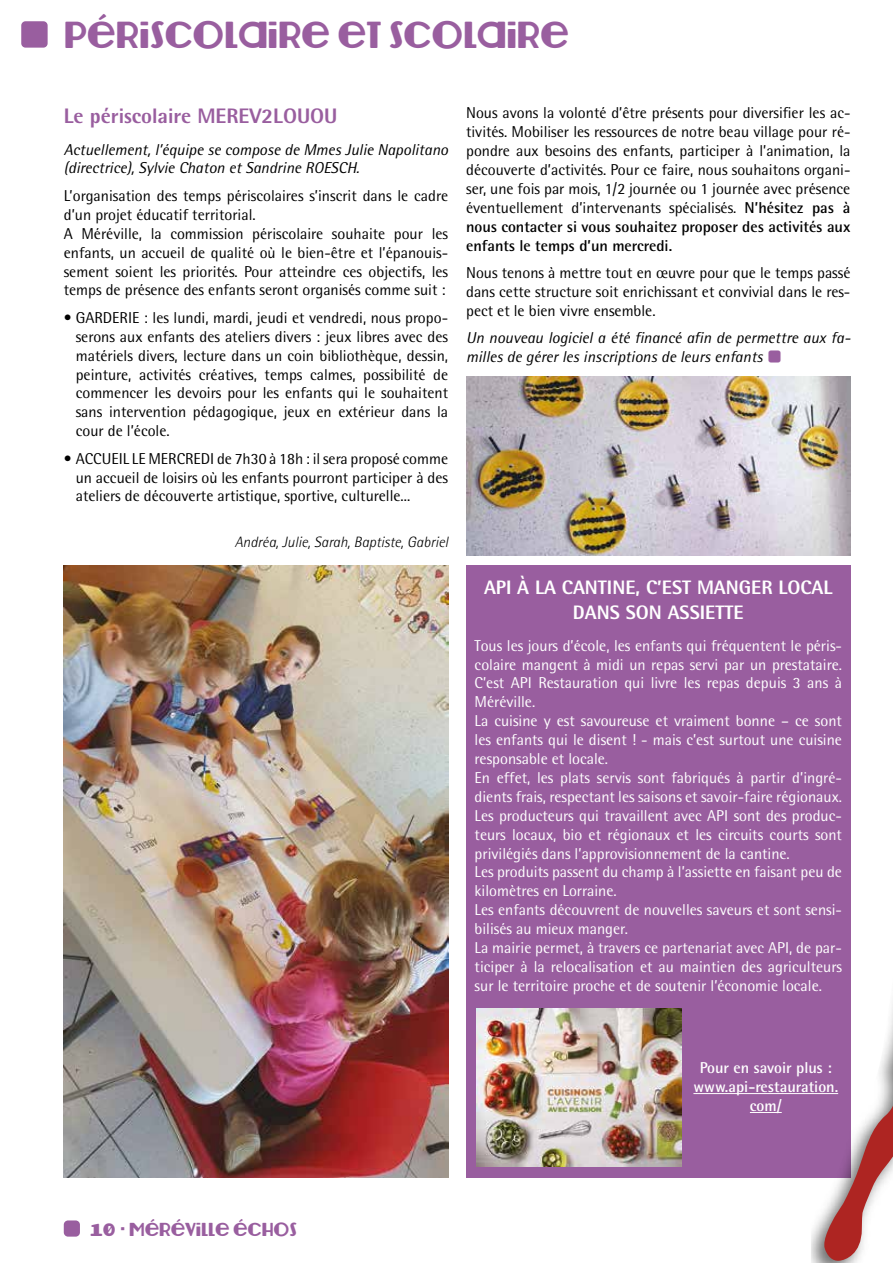
<style>
.page{position:relative;width:893px;height:1263px;background:#fff}
.page>*{position:absolute;margin:0;border:0;box-sizing:border-box;transform-origin:0 0}
.t1{font:30px "Lemondrop";color:#995e9f}
.t2{font:800 21px "Rotis Semi Sans";color:#995e9f}
.t3{font:800 19.5px/25.2px "Rotis Semi Sans";color:#fff;text-align:center}
.t4{font:15.75px/18.9px "Rotis Semi Sans";color:#000;text-align:justify}
.t5{font:15.75px/18.9px "Rotis Semi Sans";color:#fff}
.t6{font:italic 15.75px/18.9px "Rotis Semi Sans";color:#000}
.t7{font:700 15.75px/18.9px "Rotis Semi Sans";color:#fff;text-align:center}
.t8{font:italic 300 15px "Rotis Semi Sans";color:#000}
.t9{font:15px "Lemondrop";color:#995e9f}
.s1{font-weight:700}
.s2{font-weight:700;font-size:18px}
</style>
<div class="page">
<div style="left:21px;top:21px;width:27px;height:27px;background:#995e9f;border-radius:4px"></div>
<div style="left:64px;top:1220px;width:16px;height:16px;background:#995e9f;border-radius:4px"></div>
<div style="left:466px;top:566px;width:384px;height:612px;background:#995e9f"></div>
<img style="left:811px;top:1094px;width:46px;height:169px">
<svg style="left:822px;top:978px;width:71px;height:283px"></svg>
<img style="left:476px;top:1008px;width:205px;height:158px">
<img style="left:64px;top:566px;width:384px;height:612px">
<hr style="left:693px;top:1093px;width:145px;height:1px;background:#fff">
<hr style="left:750px;top:1112px;width:32px;height:1px;background:#fff">
<img style="left:466px;top:377px;width:384px;height:178px">
<h1 class="t1" style="left:64px;top:13px;width:507px">PÉRISCOLAIRE ET SCOLAIRE</h1>
<h2 class="t2" style="left:64px;top:102px;width:275px">Le périscolaire MEREV2LOUOU</h2>
<p class="t6" style="left:64px;top:140px;width:386px">Actuellement, l’équipe se compose de Mmes Julie Napolitano (directrice), Sylvie Chaton et Sandrine ROESCH.</p>
<p class="t4" style="left:64px;top:186px;width:386px;text-align:left">L’organisation des temps périscolaires s’inscrit dans le cadre d’un projet éducatif territorial.<br>A Méréville, la commission périscolaire souhaite pour les enfants, un accueil de qualité où le bien-être et l’épanouis&shy;sement soient les priorités. Pour atteindre ces objectifs, les temps de présence des enfants seront organisés comme suit :</p>
<p class="t4" style="left:76px;top:308px;width:374px;text-indent:-12px">• GARDERIE : les lundi, mardi, jeudi et vendredi, nous propo&shy;serons aux enfants des ateliers divers : jeux libres avec des matériels divers, lecture dans un coin bibliothèque, dessin, peinture, activités créatives, temps calmes, possibilité de commencer les devoirs pour les enfants qui le souhaitent sans intervention pédagogique, jeux en extérieur dans la cour de l’école.</p>
<p class="t4" style="left:76px;top:449px;width:374px;text-indent:-12px">• ACCUEIL LE MERCREDI de 7h30 à 18h : il sera proposé comme un accueil de loisirs où les enfants pourront participer à des ateliers de découverte artistique, sportive, culturelle...</p>
<p class="t8" style="left:235px;top:533px;width:215px">Andréa, Julie, Sarah, Baptiste, Gabriel</p>
<p class="t4" style="left:466px;top:103px;width:386px">Nous avons la volonté d’être présents pour diversifier les ac&shy;tivités. Mobiliser les ressources de notre beau village pour ré&shy;pondre aux besoins des enfants, participer à l’animation, la découverte d’activités. Pour ce faire, nous souhaitons organi&shy;ser, une fois par mois, 1/2 journée ou 1 journée avec présence éventuellement d’intervenants spécialisés. <span class="s1">N’hésitez pas à nous contacter si vous souhaitez proposer des activités aux enfants le temps d’un mercredi.</span></p>
<p class="t4" style="left:466px;top:263px;width:386px">Nous tenons à mettre tout en œuvre pour que le temps passé dans cette structure soit enrichissant et convivial dans le res&shy;pect et le bien vivre ensemble.</p>
<p class="t6" style="left:466px;top:328px;width:386px">Un nouveau logiciel a été financé afin de permettre aux fa&shy;milles de gérer les inscriptions de leurs enfants <sub>±</sub></p>
<p class="t3" style="left:484px;top:574px;width:350px">API À LA CANTINE, C’EST MANGER LOCAL<br>DANS SON ASSIETTE</p>
<p class="t5" style="left:475px;top:636px;width:369px">Tous les jours d’école, les enfants qui fréquentent le péris&shy;colaire mangent à midi un repas servi par un prestataire.<br>C’est API Restauration qui livre les repas depuis 3 ans à Méréville.<br>La cuisine y est savoureuse et vraiment bonne – ce sont les enfants qui le disent ! - mais c’est surtout une cuisine responsable et locale.<br>En effet, les plats servis sont fabriqués à partir d’ingré&shy;dients frais, respectant les saisons et savoir-faire régionaux.<br>Les producteurs qui travaillent avec API sont des produc&shy;teurs locaux, bio et régionaux et les circuits courts sont privilégiés dans l’approvisionnement de la cantine.<br>Les produits passent du champ à l’assiette en faisant peu de kilomètres en Lorraine.<br>Les enfants découvrent de nouvelles saveurs et sont sensi&shy;bilisés au mieux manger.<br>La mairie permet, à travers ce partenariat avec API, de par&shy;ticiper à la relocalisation et au maintien des agriculteurs sur le territoire proche et de soutenir l’économie locale.</p>
<p class="t7" style="left:693px;top:1058px;width:146px">Pour en savoir plus : www.api-restauration. com/</p>
<p class="t9" style="left:90px;top:1219px;width:208px"><span class="s2">10</span> • MÉRÉVILLE ÉCHOS</p>
</div>
